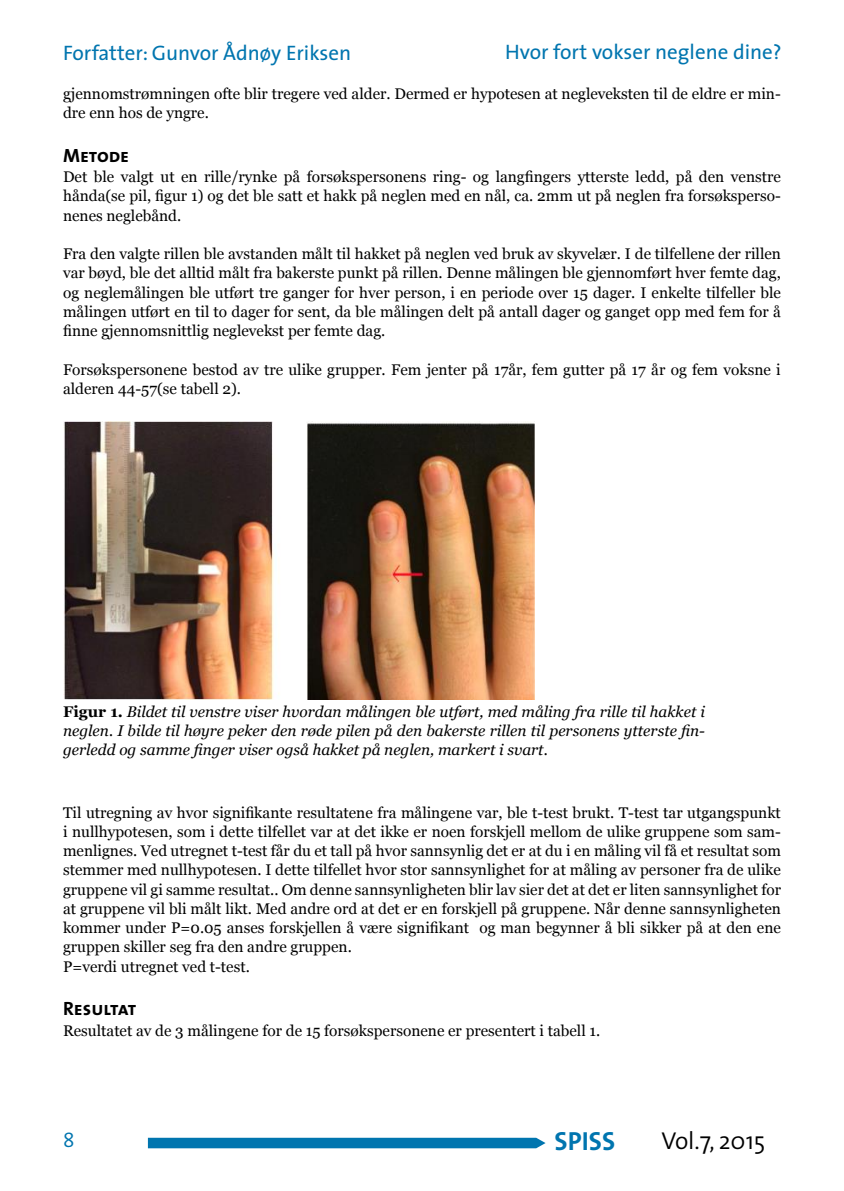
<style>
.page{position:relative;width:844px;height:1191px;background:#fff}
.page>*{position:absolute;margin:0;border:0;box-sizing:border-box;transform-origin:0 0}
.t1{font:26.25px "The Sans Bold Caps";color:#0075af}
.t2{font:300 24.5px "The Sans";color:#000}
.t3{font:21px "The Sans";color:#0075af}
.t4{font:21px "The Sans Semi Light Caps";color:#0075af}
.t5{font:19.25px "The Sans Bold Caps";color:#000}
.t6{font:15.4px/19.2px "Georgia";color:#000}
.t7{font:italic 15.4px/19.2px "Georgia";color:#000;text-align:justify}
.s1{font-weight:700;font-style:normal}
</style>
<div class="page">
<svg style="left:148px;top:1137px;width:397px;height:11px;background:#147fb5"></svg>
<img style="left:63px;top:422px;width:471px;height:277px">
<h3 class="t3" style="left:63px;top:36px;width:289px">Forfatter: Gunvor Ådnøy Eriksen</h3>
<h3 class="t3" style="left:505px;top:34px;width:278px">Hvor fort vokser neglene dine?</h3>
<p class="t6" style="left:63px;top:84px;width:719px">gjennomstrømningen ofte blir tregere ved alder. Dermed er hypotesen at negleveksten til de eldre er min&shy;dre enn hos de yngre.</p>
<p class="t5" style="left:63px;top:139px;width:68px">Metode</p>
<p class="t6" style="left:63px;top:167px;width:719px;text-align:justify">Det ble valgt ut en rille/rynke på forsøkspersonens ring- og langfingers ytterste ledd, på den venstre hånda(se pil, figur 1) og det ble satt et hakk på neglen med en nål, ca. 2mm ut på neglen fra forsøksperso&shy;nenes neglebånd.</p>
<p class="t6" style="left:63px;top:244px;width:719px;text-align:justify">Fra den valgte rillen ble avstanden målt til hakket på neglen ved bruk av skyvelær. I de tilfellene der rillen var bøyd, ble det alltid målt fra bakerste punkt på rillen. Denne målingen ble gjennomført hver femte dag, og neglemålingen ble utført tre ganger for hver person, i en periode over 15 dager. I enkelte tilfeller ble målingen utført en til to dager for sent, da ble målingen delt på antall dager og ganget opp med fem for å finne gjennomsnittlig neglevekst per femte dag.</p>
<p class="t6" style="left:63px;top:360px;width:719px">Forsøkspersonene bestod av tre ulike grupper. Fem jenter på 17år, fem gutter på 17 år og fem voksne i alderen 44-57(se tabell 2).</p>
<p class="t7" style="left:63px;top:702px;width:643px"><span class="s1">Figur 1.</span> Bildet til venstre viser hvordan målingen ble utført, med måling fra rille til hakket i neglen. I bilde til høyre peker den røde pilen på den bakerste rillen til personens ytterste fin&shy;gerledd og samme finger viser også hakket på neglen, markert i svart.</p>
<p class="t6" style="left:63px;top:803px;width:719px">Til utregning av hvor signifikante resultatene fra målingene var, ble t-test brukt. T-test tar utgangspunkt i nullhypotesen, som i dette tilfellet var at det ikke er noen forskjell mellom de ulike gruppene som sam&shy;menlignes. Ved utregnet t-test får du et tall på hvor sannsynlig det er at du i en måling vil få et resultat som stemmer med nullhypotesen. I dette tilfellet hvor stor sannsynlighet for at måling av personer fra de ulike gruppene vil gi samme resultat.. Om denne sannsynligheten blir lav sier det at det er liten sannsynlighet for at gruppene vil bli målt likt. Med andre ord at det er en forskjell på gruppene. Når denne sannsynligheten kommer under P=0.05 anses forskjellen å være signifikant og man begynner å bli sikker på at den ene gruppen skiller seg fra den andre gruppen.<br>P=verdi utregnet ved t-test.</p>
<p class="t5" style="left:63px;top:992px;width:75px">Resultat</p>
<p class="t6" style="left:63px;top:1021px;width:538px">Resultatet av de 3 målingene for de 15 forsøkspersonene er presentert i tabell 1.</p>
<h3 class="t4" style="left:63px;top:1122px;width:13px">8</h3>
<h1 class="t1" style="left:554px;top:1119px;width:62px">SPISS</h1>
<h2 class="t2" style="left:661px;top:1120px;width:105px">Vol.7, 2015</h2>
</div>
